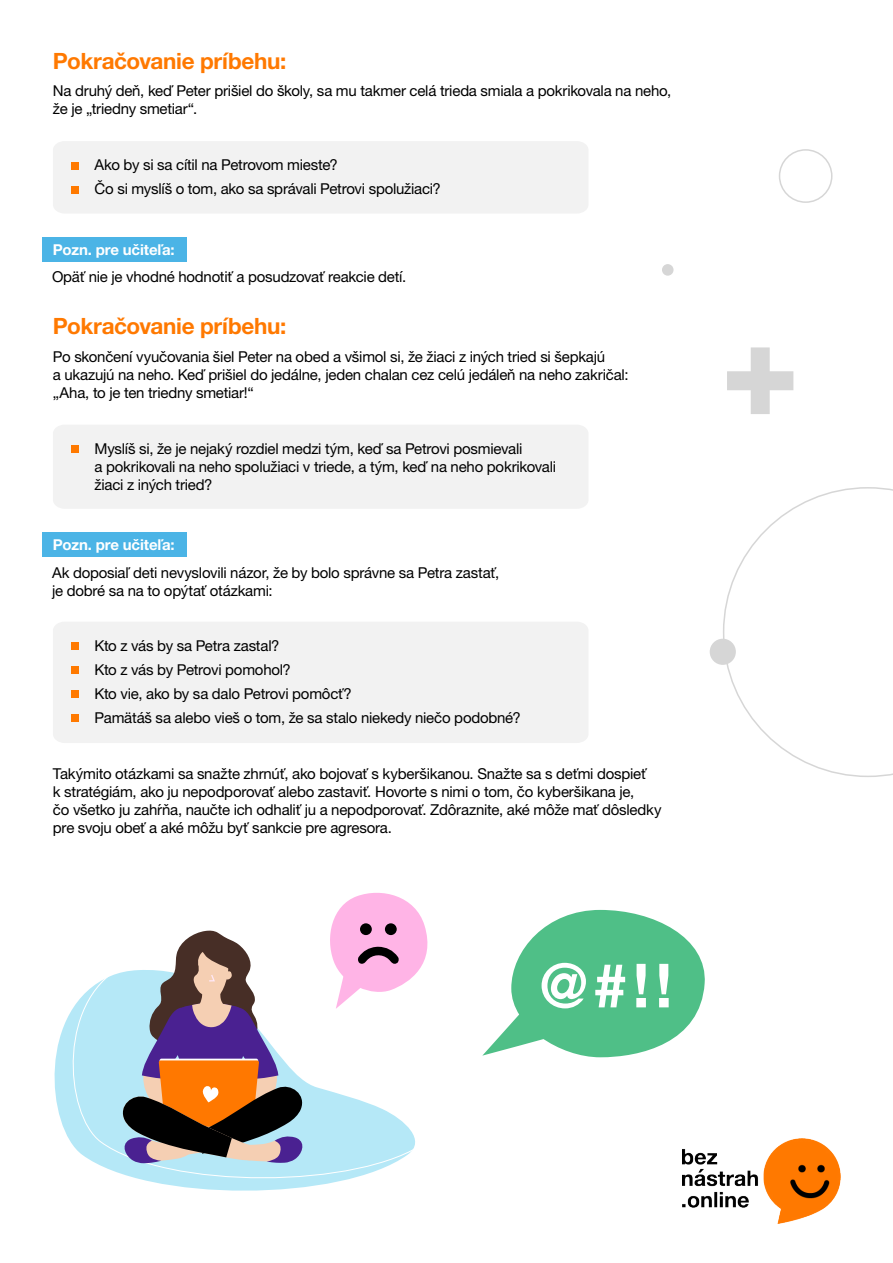
<style>
.page{position:relative;width:893px;height:1263px;background:#fff}
.page>*{position:absolute;margin:0;border:0;box-sizing:border-box;transform-origin:0 0}
.t1{font:700 60.9px "Helvetica Neue LT Pro";color:#fff}
.t2{font:700 22.5px "Helvetica Neue LT Pro";letter-spacing:-.015em;color:#ff7900}
.t3{font:15px/18px "Helvetica Neue LT Pro";letter-spacing:-.015em;color:#000}
.t4{font:700 15px "Helvetica Neue LT Pro";letter-spacing:-.005em;color:#fff}
</style>
<div class="page">
<svg style="left:723px;top:487px;width:170px;height:290px"></svg>
<div style="left:779px;top:149px;width:53px;height:54px;border:2px solid #d6d6d6;border-radius:50%"></div>
<svg style="left:727px;top:347px;width:66px;height:67px"></svg>
<div style="left:710px;top:639px;width:26px;height:26px;background:#d6d6d6;border-radius:50%"></div>
<div style="left:662px;top:264px;width:11px;height:12px;background:#d6d6d6;border-radius:50%"></div>
<div style="left:53px;top:141px;width:535px;height:72px;background:#f2f2f2"></div>
<div style="left:53px;top:622px;width:535px;height:121px;background:#f2f2f2"></div>
<div style="left:53px;top:425px;width:535px;height:84px;background:#f2f2f2"></div>
<div style="left:71px;top:162px;width:8px;height:8px;background:#ff7900"></div>
<div style="left:71px;top:186px;width:8px;height:8px;background:#ff7900"></div>
<div style="left:71px;top:642px;width:8px;height:8px;background:#ff7900"></div>
<div style="left:71px;top:666px;width:8px;height:8px;background:#ff7900"></div>
<div style="left:71px;top:690px;width:8px;height:8px;background:#ff7900"></div>
<div style="left:71px;top:714px;width:8px;height:8px;background:#ff7900"></div>
<div style="left:71px;top:445px;width:8px;height:8px;background:#ff7900"></div>
<div style="left:43px;top:237px;width:144px;height:24px;background:#4bb4e6"></div>
<div style="left:43px;top:533px;width:144px;height:24px;background:#4bb4e6"></div>
<svg style="left:54px;top:973px;width:361px;height:217px"></svg>
<svg style="left:118px;top:930px;width:189px;height:233px"></svg>
<svg style="left:482px;top:910px;width:223px;height:147px"></svg>
<svg style="left:325px;top:892px;width:103px;height:117px"></svg>
<div style="left:360px;top:923px;width:12px;height:12px;background:#000;border-radius:50%"></div>
<div style="left:385px;top:923px;width:12px;height:12px;background:#000;border-radius:50%"></div>
<img style="left:683px;top:1138px;width:157px;height:86px">
<h2 class="t2" style="left:53px;top:47px;width:235px">Pokračovanie príbehu:</h2>
<p class="t3" style="left:53px;top:81px;width:620px">Na druhý deň, keď Peter prišiel do školy, sa mu takmer celá trieda smiala a pokrikovala na neho, že je „triedny smetiar“.</p>
<p class="t3" style="left:95px;top:153px;width:348px;line-height:24px">Ako by si sa cítil na Petrovom mieste?<br>Čo si myslíš o tom, ako sa správali Petrovi spolužiaci?</p>
<p class="t4" style="left:53px;top:240px;width:123px">Pozn. pre učiteľa:</p>
<p class="t3" style="left:52px;top:268px;width:356px">Opäť nie je vhodné hodnotiť a posudzovať reakcie detí.</p>
<h2 class="t2" style="left:53px;top:312px;width:235px">Pokračovanie príbehu:</h2>
<p class="t3" style="left:53px;top:347px;width:577px">Po skončení vyučovania šiel Peter na obed a všimol si, že žiaci z iných tried si šepkajú<br>a ukazujú na neho. Keď prišiel do jedálne, jeden chalan cez celú jedáleň na neho zakričal: „Aha, to je ten triedny smetiar!“</p>
<p class="t3" style="left:95px;top:439px;width:463px">Myslíš si, že je nejaký rozdiel medzi tým, keď sa Petrovi posmievali<br>a pokrikovali na neho spolužiaci v triede, a tým, keď na neho pokrikovali žiaci z iných tried?</p>
<p class="t4" style="left:53px;top:535px;width:123px">Pozn. pre učiteľa:</p>
<p class="t3" style="left:52px;top:563px;width:449px">Ak doposiaľ deti nevyslovili názor, že by bolo správne sa Petra zastať, je dobré sa na to opýtať otázkami:</p>
<p class="t3" style="left:95px;top:633px;width:428px;line-height:24px">Kto z vás by sa Petra zastal?<br>Kto z vás by Petrovi pomohol?<br>Kto vie, ako by sa dalo Petrovi pomôcť?<br>Pamätáš sa alebo vieš o tom, že sa stalo niekedy niečo podobné?</p>
<p class="t3" style="left:53px;top:764px;width:610px">Takýmito otázkami sa snažte zhrnúť, ako bojovať s kyberšikanou. Snažte sa s deťmi dospieť<br>k stratégiám, ako ju nepodporovať alebo zastaviť. Hovorte s nimi o tom, čo kyberšikana je,<br>čo všetko ju zahŕňa, naučte ich odhaliť ju a nepodporovať. Zdôraznite, aké môže mať dôsledky pre svoju obeť a aké môžu byť sankcie pre agresora.</p>
<h1 class="t1" style="left:539px;top:948px;width:134px">@#!!</h1>
</div>
